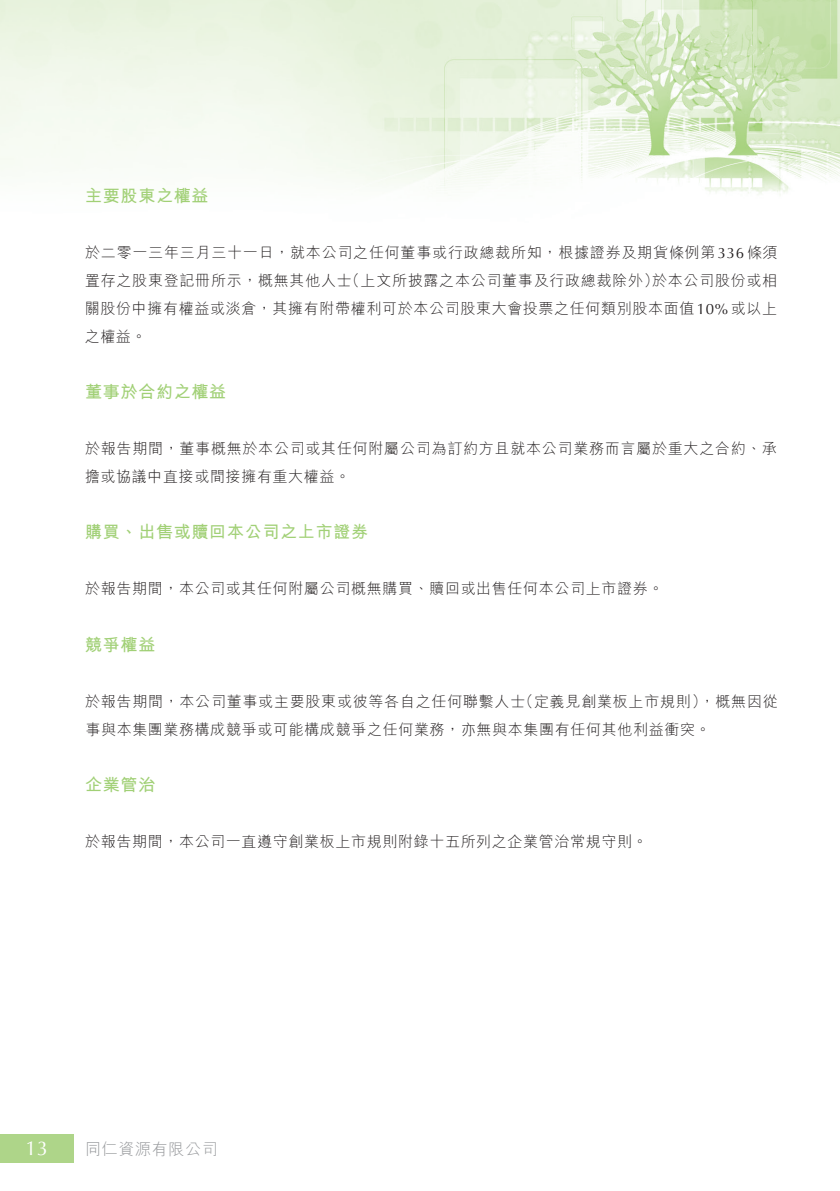
<style>
.page{position:relative;width:840px;height:1191px;background:#fff}
.page>*{position:absolute;margin:0;border:0;box-sizing:border-box;transform-origin:0 0}
.t1{font:20px "Optima";color:#fff}
.t2{font:700 17px "M Hei HK";letter-spacing:.04em;color:#a1d076}
.t3{font:300 16px "M Hei HK";letter-spacing:.04em;color:#939598}
.t4{font:300 15px/28px "M Hei HK";letter-spacing:.04em;color:#231f20}
.s1{font-family:"Optima";font-weight:400}
</style>
<div class="page">
<img style="left:0;top:0;width:839px;height:1163px">
<div style="left:0;top:1134px;width:74px;height:28px;background:#aed589"></div>
<p class="t2" style="left:85px;top:184px;width:125px">主要股東之權益</p>
<p class="t4" style="left:85px;top:238px;width:694px;text-align:justify">於二零一三年三月三十一日，就本公司之任何董事或行政總裁所知，根據證券及期貨條例第 <span class="s1">336</span> 條須置存之股東登記冊所示，概無其他人士（上文所披露之本公司董事及行政總裁除外）於本公司股份或相關股份中擁有權益或淡倉，其擁有附帶權利可於本公司股東大會投票之任何類別股本面值 <span class="s1">10%</span> 或以上之權益。</p>
<p class="t2" style="left:85px;top:380px;width:142px">董事於合約之權益</p>
<p class="t4" style="left:85px;top:434px;width:693px">於報告期間，董事概無於本公司或其任何附屬公司為訂約方且就本公司業務而言屬於重大之合約、承擔或協議中直接或間接擁有重大權益。</p>
<p class="t2" style="left:85px;top:520px;width:284px">購買、出售或贖回本公司之上市證券</p>
<p class="t4" style="left:85px;top:574px;width:579px">於報告期間，本公司或其任何附屬公司概無購買、贖回或出售任何本公司上市證券。</p>
<p class="t2" style="left:85px;top:632px;width:72px">競爭權益</p>
<p class="t4" style="left:85px;top:686px;width:693px">於報告期間，本公司董事或主要股東或彼等各自之任何聯繫人士（定義見創業板上市規則），概無因從事與本集團業務構成競爭或可能構成競爭之任何業務，亦無與本集團有任何其他利益衝突。</p>
<p class="t2" style="left:85px;top:772px;width:72px">企業管治</p>
<p class="t4" style="left:85px;top:826px;width:563px">於報告期間，本公司一直遵守創業板上市規則附錄十五所列之企業管治常規守則。</p>
<h1 class="t1" style="left:25px;top:1137px;width:25px">13</h1>
<p class="t3" style="left:85px;top:1137px;width:134px">同仁資源有限公司</p>
</div>
